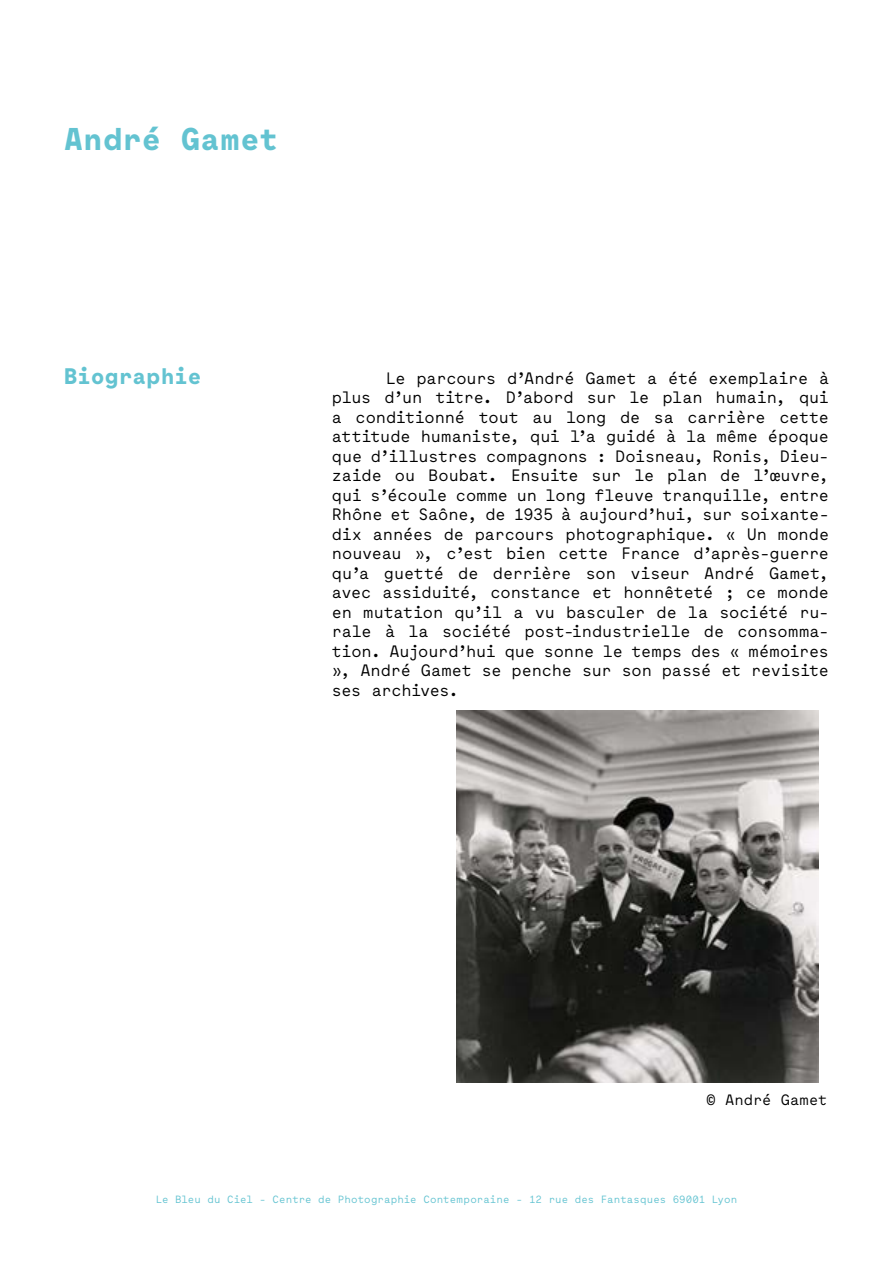
<style>
.page{position:relative;width:893px;height:1263px;background:#fff}
.page>*{position:absolute;margin:0;border:0;box-sizing:border-box;transform-origin:0 0}
.t1{font:700 31.5px "Maax Mono";color:#63c3d1}
.t2{font:700 22.5px "Maax Mono";letter-spacing:-.015em;color:#63c3d1}
.t3{font:16.5px/19.5px "Maax Mono";letter-spacing:-.02em;color:#000;text-align:justify}
.t4{font:15px "Maax Mono";color:#000}
.t5{font:10.5px "Maax Mono";letter-spacing:.005em;color:#63c3d1}
</style>
<div class="page">
<img style="left:456px;top:710px;width:362px;height:373px">
<h1 class="t1" style="left:64px;top:117px;width:217px">André Gamet</h1>
<h2 class="t2" style="left:64px;top:360px;width:139px">Biographie</h2>
<p class="t3" style="left:332px;top:367px;width:499px;text-indent:54px">Le parcours d’André Gamet a été exemplaire à plus d’un titre. D’abord sur le plan humain, qui a conditionné tout au long de sa carrière cette attitude humaniste, qui l’a guidé à la même époque que d’illustres compagnons : Doisneau, Ronis, Dieu&shy;zaide ou Boubat. Ensuite sur le plan de l’œuvre, qui s’écoule comme un long fleuve tranquille, entre Rhône et Saône, de 1935 à aujourd’hui, sur soixante&shy;dix années de parcours photographique. « Un monde nouveau », c’est bien cette France d’après-guerre qu’a guetté de derrière son viseur André Gamet, avec assiduité, constance et honnêteté ; ce monde en mutation qu’il a vu basculer de la société ru&shy;rale à la société post-industrielle de consomma&shy;tion. Aujourd’hui que sonne le temps des « mémoires », André Gamet se penche sur son passé et revisite ses archives.</p>
<p class="t4" style="left:707px;top:1089px;width:122px">© André Gamet</p>
<p class="t5" style="left:156px;top:1192px;width:583px">Le Bleu du Ciel - Centre de Photographie Contemporaine - 12 rue des Fantasques 69001 Lyon</p>
</div>
